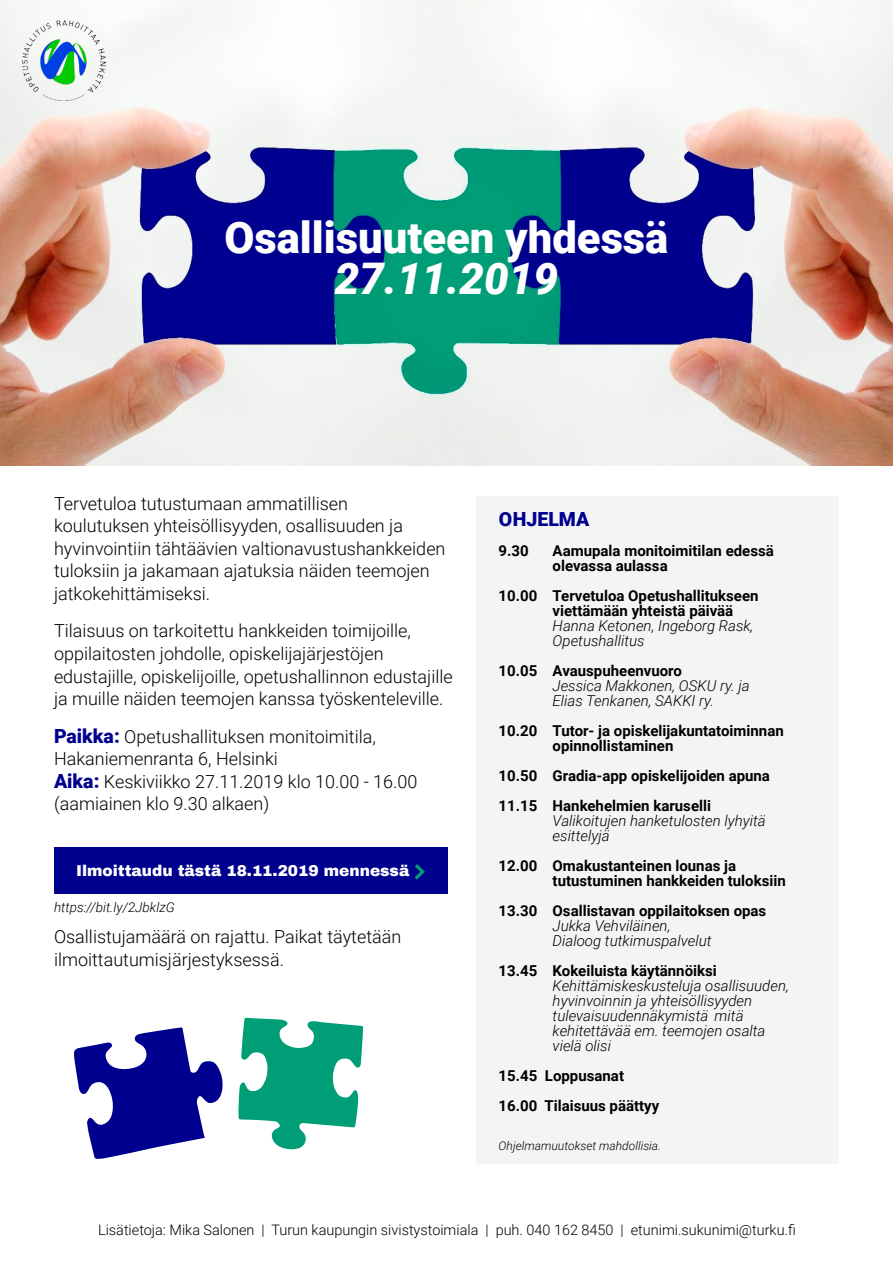
<style>
.page{position:relative;width:893px;height:1263px;background:#fff}
.page>*{position:absolute;margin:0;border:0;box-sizing:border-box;transform-origin:0 0}
.t1{font:900 43.65px "Roboto";color:#fff}
.t2{font:italic 900 43.65px "Roboto";color:#fff}
.t3{font:900 19.5px "Roboto";color:#00008e}
.t4{font:300 18px/22.5px "Roboto";color:#000}
.t5{font:900 15.45px "Archivo";color:#fff}
.t6{font:700 15px/15px "Roboto";color:#000}
.t7{font:italic 300 15px/15px "Roboto";color:#000}
.t8{font:300 14.4px "Roboto";color:#000}
.t9{font:italic 300 13.5px "Roboto";color:#000}
.t10{font:italic 300 12px "Roboto";color:#000}
.s1{font-weight:900;font-size:19.5px;color:#00008e}
</style>
<div class="page">
<div style="left:477px;top:496px;width:362px;height:668px;background:#f4f4f4"></div>
<div style="left:54px;top:847px;width:393px;height:47px;background:#00008e"></div>
<img style="left:0;top:0;width:893px;height:465px">
<img style="left:22px;top:21px;width:83px;height:80px">
<svg style="left:414px;top:864px;width:11px;height:16px"></svg>
<svg style="left:238px;top:1018px;width:125px;height:132px"></svg>
<svg style="left:74px;top:1027px;width:149px;height:132px"></svg>
<h1 class="t1" style="left:224px;top:207px;width:445px">Osallisuuteen yhdessä</h1>
<h1 class="t2" style="left:335px;top:248px;width:225px">27.11.2019</h1>
<p class="t4" style="left:54px;top:492px;width:393px">Tervetuloa tutustumaan ammatillisen koulutuksen yhteisöllisyyden, osallisuuden ja hyvinvointiin tähtäävien valtionavustushankkeiden tuloksiin ja jakamaan ajatuksia näiden teemojen jatkokehittämiseksi.</p>
<p class="t4" style="left:54px;top:619px;width:400px">Tilaisuus on tarkoitettu hankkeiden toimijoille, oppilaitosten johdolle, opiskelijajärjestöjen edustajille, opiskelijoille, opetushallinnon edustajille ja muille näiden teemojen kanssa työskenteleville.</p>
<p class="t4" style="left:54px;top:724px;width:365px"><span class="s1">Paikka:</span> Opetushallituksen monitoimitila, Hakaniemenranta 6, Helsinki<br><span class="s1">Aika:</span> Keskiviikko 27.11.2019 klo 10.00 - 16.00 (aamiainen klo 9.30 alkaen)</p>
<p class="t5" style="left:76px;top:862px;width:335px">Ilmoittaudu tästä 18.11.2019 mennessä</p>
<p class="t9" style="left:54px;top:897px;width:122px">https://bit.ly/2JbklzG</p>
<p class="t4" style="left:54px;top:925px;width:349px">Osallistujamäärä on rajattu. Paikat täytetään ilmoittautumisjärjestyksessä.</p>
<p class="t3" style="left:499px;top:506px;width:92px">OHJELMA</p>
<p class="t6" style="left:499px;top:543px;width:32px">9.30</p>
<p class="t6" style="left:553px;top:543px;width:223px">Aamupala monitoimitilan edessä olevassa aulassa</p>
<p class="t6" style="left:553px;top:588px;width:207px;text-indent:-54px">10.00 Tervetuloa Opetushallitukseen viettämään yhteistä päivää</p>
<p class="t7" style="left:553px;top:618px;width:202px">Hanna Ketonen, Ingeborg Rask,<br>Opetushallitus</p>
<p class="t6" style="left:499px;top:663px;width:185px">10.05 Avauspuheenvuoro</p>
<p class="t7" style="left:553px;top:678px;width:199px">Jessica Makkonen, OSKU ry. ja<br>Elias Tenkanen, SAKKI ry.</p>
<p class="t6" style="left:553px;top:723px;width:233px;text-indent:-54px">10.20 Tutor- ja opiskelijakuntatoiminnan opinnollistaminen</p>
<p class="t6" style="left:499px;top:760px;width:273px;line-height:30px">10.50 Gradia-app opiskelijoiden apuna<br>11.15 Hankehelmien karuselli</p>
<p class="t7" style="left:553px;top:813px;width:215px">Valikoitujen hanketulosten lyhyitä esittelyjä</p>
<p class="t6" style="left:553px;top:858px;width:235px;text-indent:-54px">12.00 Omakustanteinen lounas ja tutustuminen hankkeiden tuloksiin</p>
<p class="t6" style="left:499px;top:903px;width:269px">13.30 Osallistavan oppilaitoksen opas</p>
<p class="t7" style="left:553px;top:918px;width:160px">Jukka Vehviläinen,<br>Dialoog tutkimuspalvelut</p>
<p class="t6" style="left:499px;top:963px;width:220px">13.45 Kokeiluista käytännöiksi</p>
<p class="t7" style="left:553px;top:978px;width:238px">Kehittämiskeskusteluja osallisuuden, hyvinvoinnin ja yhteisöllisyyden tulevaisuudennäkymistä mitä kehitettävää em. teemojen osalta vielä olisi</p>
<p class="t6" style="left:499px;top:1060px;width:162px;line-height:30px">15.45 Loppusanat<br>16.00 Tilaisuus päättyy</p>
<p class="t10" style="left:499px;top:1137px;width:164px">Ohjelmamuutokset mahdollisia.</p>
<p class="t8" style="left:98px;top:1220px;width:699px">Lisätietoja: Mika Salonen | Turun kaupungin sivistystoimiala | puh. 040 162 8450 | etunimi.sukunimi@turku.fi</p>
</div>
